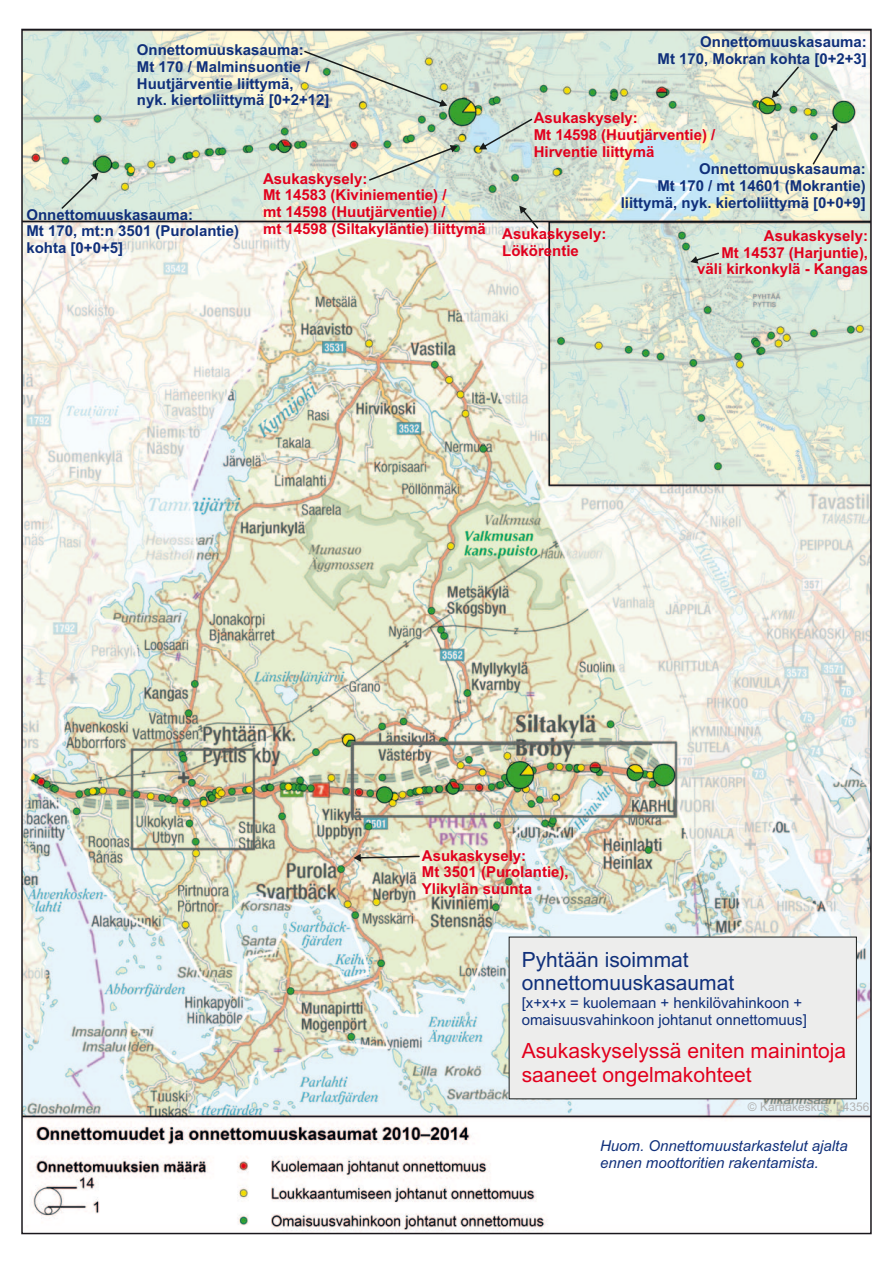
<style>
.page{position:relative;width:893px;height:1263px;background:#fff}
.page>*{position:absolute;margin:0;border:0;box-sizing:border-box;transform-origin:0 0}
.t1{font:21px/23.4px "Arial";color:#e2001d}
.t2{font:21px/23.4px "Arial";color:#10307b}
.t3{font:700 15px/16.8px "Arial";color:#10307b}
.t4{font:700 15px/16.8px "Arial";color:#e2001d}
.t5{font:15px/16.8px "Arial";color:#10307b}
.t6{font:italic 15px/16.8px "Arial";color:#10307b}
.t7{font:12px "Arial";color:#b3b3b2}
</style>
<div class="page">
<img style="left:24px;top:32px;width:845px;height:1199px">
<svg style="left:690px;top:253px;width:29px;height:11px"></svg>
<svg style="left:354px;top:854px;width:66px;height:8px"></svg>
<svg style="left:519px;top:206px;width:19px;height:23px"></svg>
<svg style="left:369px;top:145px;width:89px;height:36px;background:#d4dbc8"></svg>
<svg style="left:479px;top:119px;width:53px;height:30px;background:#bdd3d4"></svg>
<svg style="left:62px;top:173px;width:37px;height:36px"></svg>
<svg style="left:304px;top:51px;width:143px;height:56px;background:#d3dcc9"></svg>
<svg style="left:772px;top:67px;width:27px;height:31px"></svg>
<svg style="left:813px;top:123px;width:24px;height:41px"></svg>
<div style="left:509px;top:937px;width:347px;height:162px;background:#ededec"></div>
<p class="t3" style="left:137px;top:42px;width:194px">Onnettomuuskasauma:<br>Mt 170 / Malminsuontie /<br>Huutjärventie liittymä,<br>nyk. kiertoliittymä [0+2+12]</p>
<p class="t3" style="left:658px;top:34px;width:211px;text-align:right">Onnettomuuskasauma:<br>Mt 170, Mokran kohta [0+2+3]</p>
<p class="t4" style="left:534px;top:110px;width:183px">Asukaskysely:<br>Mt 14598 (Huutjärventie) /<br>Hirventie liittymä</p>
<p class="t3" style="left:26px;top:206px;width:214px">Onnettomuuskasauma:<br>Mt 170, mt:n 3501 (Purolantie) kohta [0+0+5]</p>
<p class="t4" style="left:263px;top:170px;width:224px">Asukaskysely:<br>Mt 14583 (Kiviniementie) /<br>mt 14598 (Huutjärventie) /<br>mt 14598 (Siltakyläntie) liittymä</p>
<p class="t3" style="left:621px;top:161px;width:247px;text-align:right">Onnettomuuskasauma:<br>Mt 170 / mt 14601 (Mokrantie) liittymä, nyk. kiertoliittymä [0+0+9]</p>
<p class="t4" style="left:502px;top:226px;width:106px">Asukaskysely:<br>Lökörentie</p>
<p class="t4" style="left:697px;top:228px;width:172px;text-align:right">Asukaskysely:<br>Mt 14537 (Harjuntie), väli kirkonkylä - Kangas</p>
<p class="t4" style="left:422px;top:847px;width:148px">Asukaskysely:<br>Mt 3501 (Purolantie),<br>Ylikylän suunta</p>
<p class="t2" style="left:522px;top:948px;width:214px">Pyhtään isoimmat onnettomuuskasaumat</p>
<p class="t5" style="left:522px;top:995px;width:287px">[x+x+x = kuolemaan + henkilövahinkoon + omaisuusvahinkoon johtanut onnettomuus]</p>
<p class="t1" style="left:522px;top:1039px;width:326px">Asukaskyselyssä eniten mainintoja saaneet ongelmakohteet</p>
<p class="t7" style="left:748px;top:1099px;width:123px">© Karttakeskus, L4356</p>
<p class="t6" style="left:600px;top:1137px;width:249px">Huom. Onnettomuustarkastelut ajalta ennen moottoritien rakentamista.</p>
</div>
